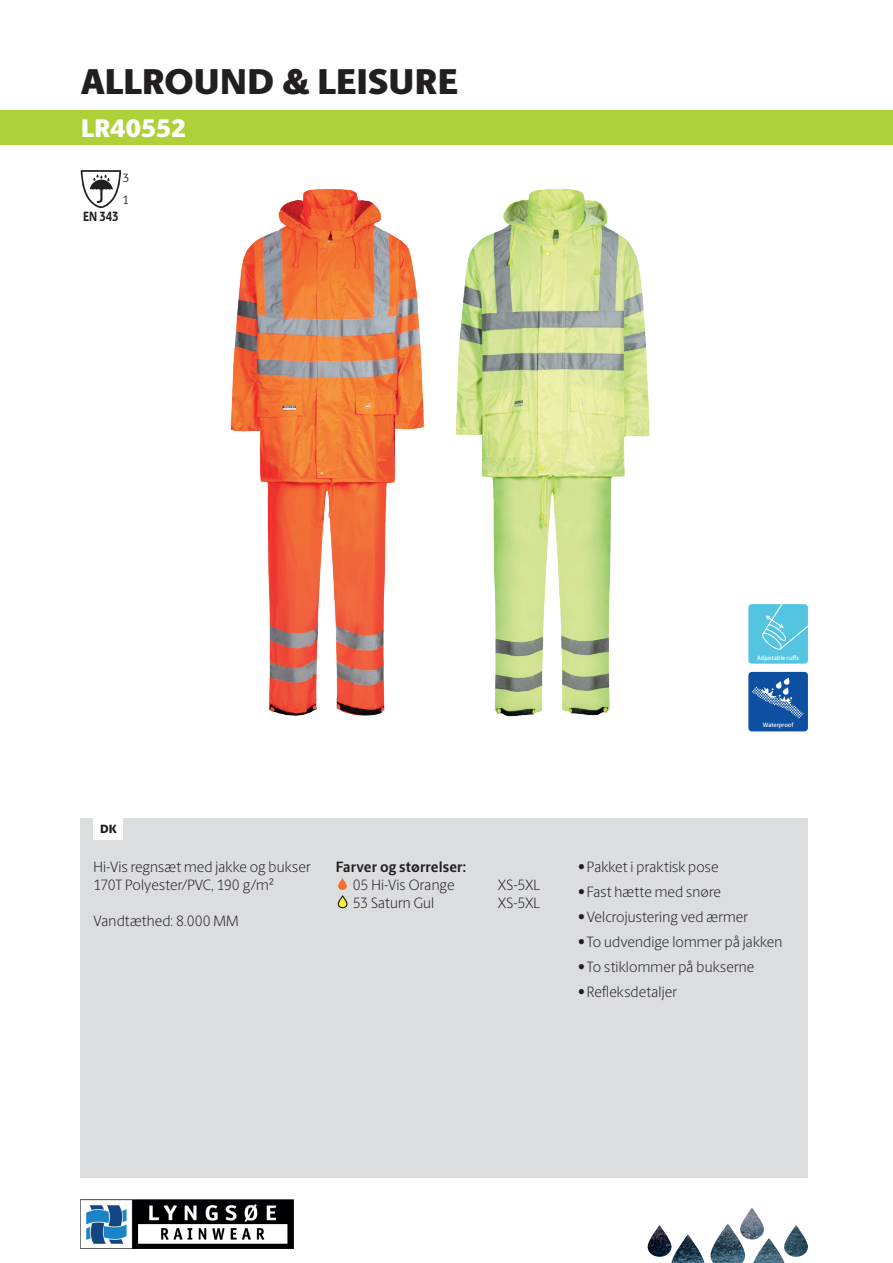
<style>
.page{position:relative;width:893px;height:1263px;background:#fff}
.page>*{position:absolute;margin:0;border:0;box-sizing:border-box;transform-origin:0 0}
.t1{font:800 36px "Berling Sans";letter-spacing:-.005em;color:#231f20}
.t2{font:800 25.5px "Berling Sans";letter-spacing:-.02em;color:#fff}
.t3{font:300 15px/18px "Berling Sans";letter-spacing:.01em;color:#231f20;scale:.95 1}
.t4{font:700 15px "Berling Sans";letter-spacing:.01em;color:#231f20;scale:.95 1}
.t5{font:800 13.5px "Berling Sans";color:#231f20;scale:.8 1}
.t6{font:800 12px "Berling Sans";color:#231f20;scale:.95 1}
.t7{font:12px/22.5px "Berling Sans";color:#231f20}
.t8{font:600 6.3px "Berling Sans";color:#fff;scale:.93 1}
</style>
<div class="page">
<div style="left:81px;top:819px;width:727px;height:359px;background:#dcdddf"></div>
<div style="left:94px;top:819px;width:29px;height:21px;background:#fff"></div>
<svg style="left:338px;top:878px;width:9px;height:12px"></svg>
<svg style="left:338px;top:896px;width:9px;height:12px"></svg>
<div style="left:338px;top:896px;width:9px;height:12px;border:1px solid #000;border-radius:4px"></div>
<div style="left:0;top:111px;width:893px;height:34px;background:#aed039"></div>
<svg style="left:81px;top:170px;width:40px;height:38px"></svg>
<div style="left:748px;top:672px;width:60px;height:59px;background:#0d50a1;border-radius:4px"></div>
<svg style="left:752px;top:677px;width:52px;height:42px"></svg>
<div style="left:748px;top:604px;width:60px;height:60px;background:#54c5e1;border-radius:4px"></div>
<svg style="left:761px;top:604px;width:47px;height:46px"></svg>
<img style="left:230px;top:188px;width:137px;height:528px">
<img style="left:367px;top:188px;width:283px;height:529px">
<img style="left:648px;top:1208px;width:160px;height:55px">
<img style="left:81px;top:1199px;width:212px;height:49px">
<h1 class="t1" style="left:81px;top:59px;width:378px">ALLROUND &amp; LEISURE</h1>
<h2 class="t2" style="left:81px;top:112px;width:107px">LR40552</h2>
<p class="t7" style="left:123px;top:166px;width:8px">3<br>1</p>
<p class="t5" style="left:83px;top:208px;width:46px">EN 343</p>
<p class="t6" style="left:100px;top:821px;width:19px">DK</p>
<p class="t3" style="left:94px;top:858px;width:230px">Hi-Vis regnsæt med jakke og bukser<br>170T Polyester/PVC, 190 g/m2</p>
<p class="t3" style="left:94px;top:912px;width:154px">Vandtæthed: 8.000 MM</p>
<p class="t4" style="left:336px;top:858px;width:138px">Farver og størrelser:</p>
<p class="t3" style="left:353px;top:876px;width:108px">05 Hi-Vis Orange</p>
<p class="t3" style="left:498px;top:876px;width:46px">XS-5XL</p>
<p class="t3" style="left:353px;top:894px;width:87px">53 Saturn Gul</p>
<p class="t3" style="left:498px;top:894px;width:46px">XS-5XL</p>
<p class="t8" style="left:757px;top:653px;width:47px">Adjustable cuffs</p>
<p class="t8" style="left:763px;top:721px;width:35px">Waterproof</p>
<p class="t3" style="left:578px;top:858px;width:149px">•Pakket i praktisk pose</p>
<p class="t3" style="left:578px;top:883px;width:152px">•Fast hætte med snøre</p>
<p class="t3" style="left:578px;top:908px;width:180px">•Velcrojustering ved ærmer</p>
<p class="t3" style="left:578px;top:933px;width:216px">• To udvendige lommer på jakken</p>
<p class="t3" style="left:578px;top:958px;width:187px">•To stiklommer på bukserne</p>
<p class="t3" style="left:578px;top:983px;width:105px">•Refleksdetaljer</p>
</div>
